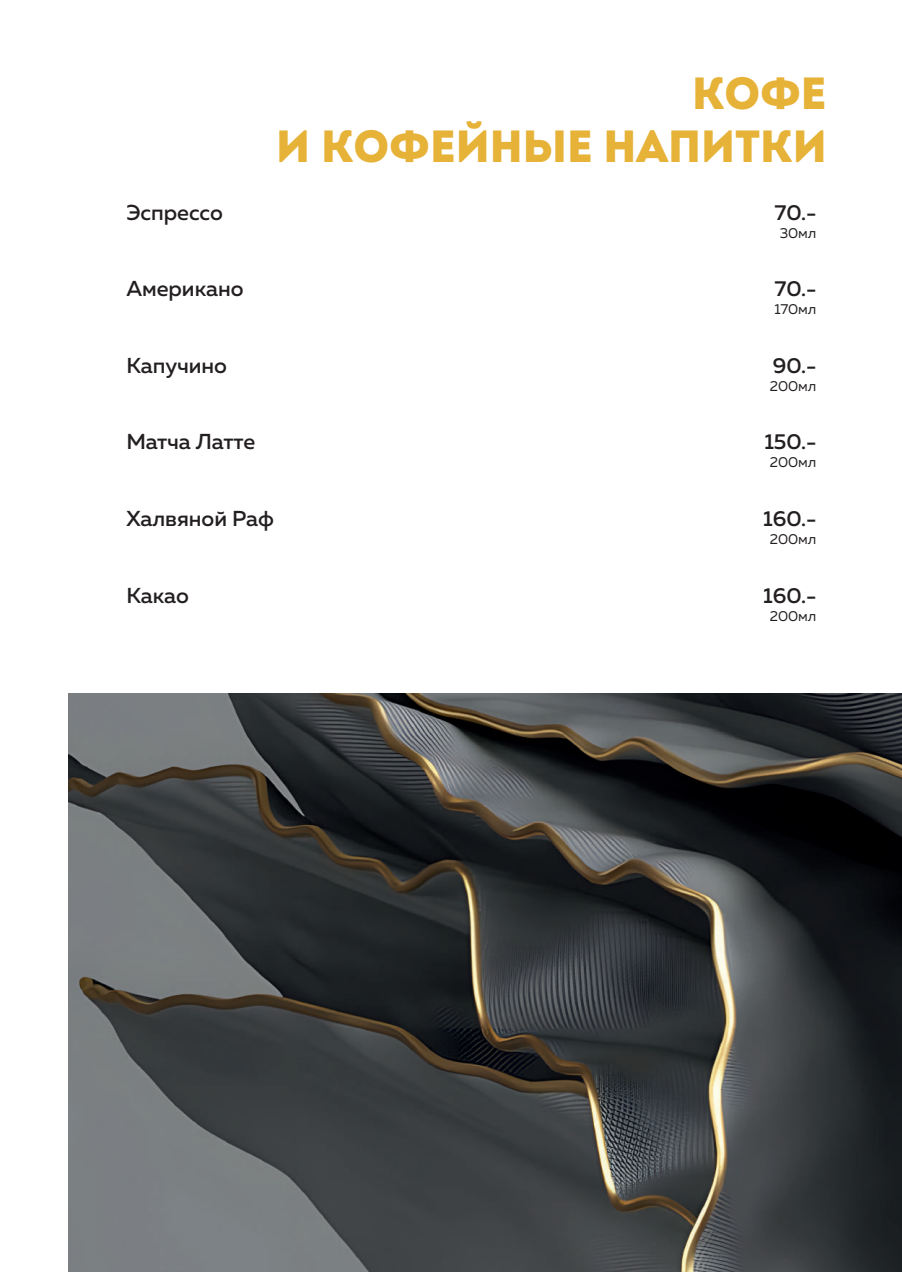
<style>
.page{position:relative;width:902px;height:1272px;background:#fff}
.page>*{position:absolute;margin:0;border:0;box-sizing:border-box;transform-origin:0 0}
.t1{font:45px/52.5px "Intro Black Caps";color:#e6b238;text-align:right}
.t2{font:500 21.6px "Muller";color:#231f20}
.t3{font:14.4px "Muller";color:#231f20}
</style>
<div class="page">
<img style="left:68px;top:693px;width:833px;height:578px">
<h1 class="t1" style="left:276px;top:66px;width:552px">Кофе<br>и кофейные напитки</h1>
<p class="t2" style="left:126px;top:199px;width:98px">Эспрессо</p>
<p class="t2" style="left:774px;top:199px;width:43px">70.-</p>
<p class="t3" style="left:779px;top:224px;width:38px">30мл</p>
<p class="t2" style="left:126px;top:275px;width:119px">Американо</p>
<p class="t2" style="left:774px;top:275px;width:43px">70.-</p>
<p class="t3" style="left:774px;top:300px;width:44px">170мл</p>
<p class="t2" style="left:126px;top:352px;width:102px">Капучино</p>
<p class="t2" style="left:772px;top:352px;width:45px">90.-</p>
<p class="t3" style="left:769px;top:377px;width:48px">200мл</p>
<p class="t2" style="left:126px;top:428px;width:130px">Матча Латте</p>
<p class="t2" style="left:764px;top:428px;width:54px">150.-</p>
<p class="t3" style="left:769px;top:453px;width:48px">200мл</p>
<p class="t2" style="left:126px;top:505px;width:149px">Халвяной Раф</p>
<p class="t2" style="left:763px;top:505px;width:55px">160.-</p>
<p class="t3" style="left:769px;top:530px;width:48px">200мл</p>
<p class="t2" style="left:126px;top:581px;width:64px">Какао</p>
<p class="t2" style="left:763px;top:581px;width:55px">160.-</p>
<p class="t3" style="left:769px;top:606px;width:48px">200мл</p>
</div>
